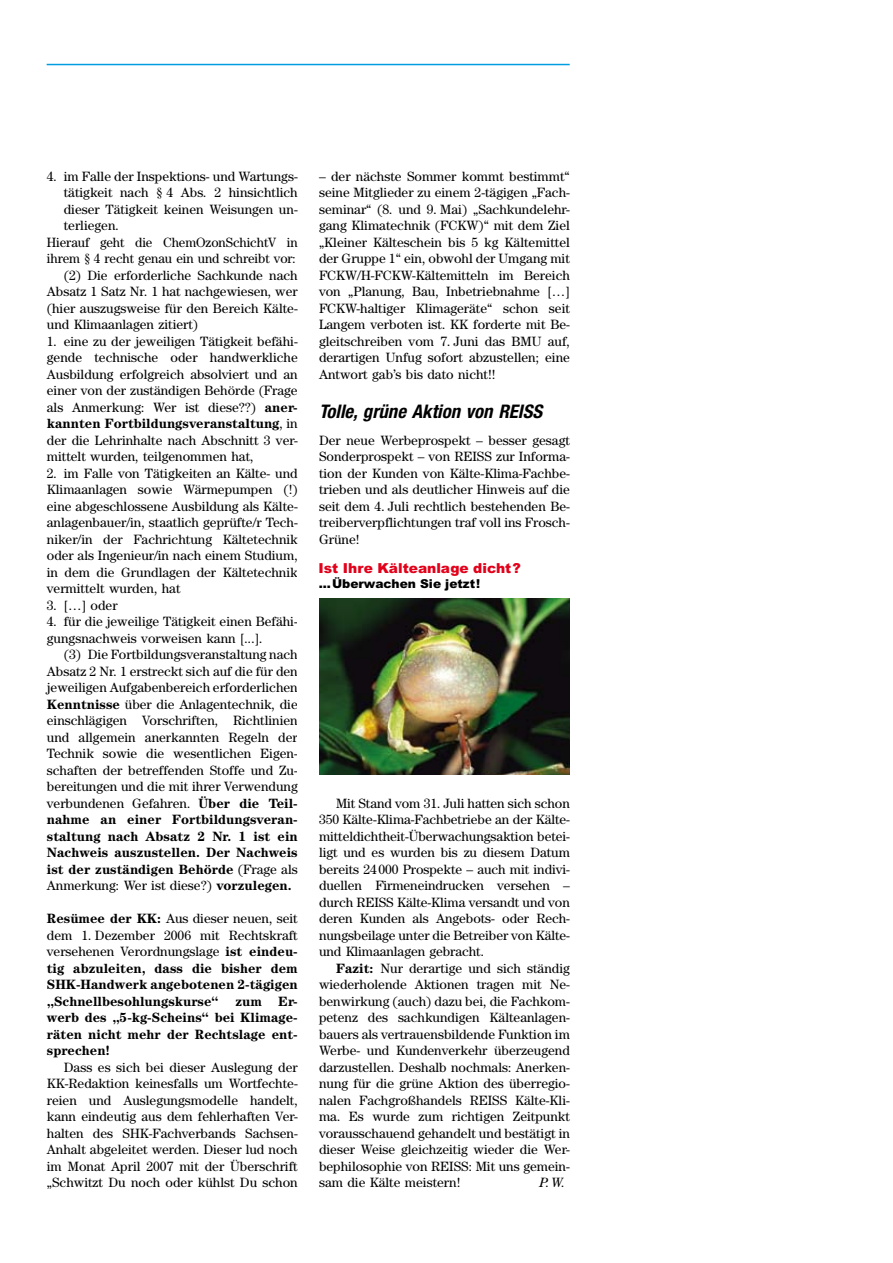
<style>
.page{position:relative;width:893px;height:1263px;background:#fff}
.page>*{position:absolute;margin:0;border:0;box-sizing:border-box;transform-origin:0 0}
.t1{font:italic 700 condensed 18.75px "Helvetica Neue LT Std";color:#000}
.t2{font:900 13.8px "Arial";color:#e2001a}
.t3{font:13.5px/16.5px "Century Std";color:#000;text-align:justify}
.t4{font:700 13.5px/16.5px "Century Std";color:#000;text-align:justify}
.t5{font:italic 13.5px "Century Std";color:#000}
.t6{font:900 12.3px "Arial";color:#000}
.s1{font-weight:700}
.s2{font-weight:400}
</style>
<div class="page">
<hr style="left:47px;top:64px;width:523px;height:1px;background:#009ee0">
<img style="left:319px;top:598px;width:251px;height:177px">
<p class="t3" style="left:47px;top:168px;width:252px">4. im Falle der Inspektions- und Wartungs--</p>
<p class="t3" style="left:64px;top:184px;width:235px">tätigkeit nach § 4 Abs. 2 hinsichtlich</p>
<p class="t3" style="left:64px;top:201px;width:235px">dieser Tätigkeit keinen Weisungen un--</p>
<p class="t3" style="left:64px;top:217px;width:57px">terliegen.</p>
<p class="t3" style="left:47px;top:234px;width:252px">Hierauf geht die ChemOzonSchichtV in</p>
<p class="t3" style="left:47px;top:250px;width:250px">ihrem § 4 recht genau ein und schreibt vor:</p>
<p class="t3" style="left:64px;top:267px;width:235px">(2) Die erforderliche Sachkunde nach</p>
<p class="t3" style="left:47px;top:283px;width:252px">Absatz 1 Satz Nr. 1 hat nachgewiesen, wer</p>
<p class="t3" style="left:47px;top:300px;width:252px">(hier auszugsweise für den Bereich Kälte-</p>
<p class="t3" style="left:47px;top:316px;width:153px">und Klimaanlagen zitiert)</p>
<p class="t3" style="left:47px;top:333px;width:252px">1. eine zu der jeweiligen Tätigkeit befähi-- gende technische oder handwerkliche Ausbildung erfolgreich absolviert und an einer von der zuständigen Behörde (Frage als Anmerkung: Wer ist diese??) <span class="s1">aner&shy;kannten Fortbildungsveranstaltung</span>, in der die Lehrinhalte nach Abschnitt 3 ver-- mittelt wurden, teilgenommen hat,</p>
<p class="t3" style="left:47px;top:465px;width:252px">2. im Falle von Tätigkeiten an Kälte- und Klimaanlagen sowie Wärmepumpen (!) eine abgeschlossene Ausbildung als Kälte-- anlagenbauer/in, staatlich geprüfte/r Tech-- niker/in der Fachrichtung Kältetechnik oder als Ingenieur/in nach einem Studium, in dem die Grundlagen der Kältetechnik vermittelt wurden, hat</p>
<p class="t3" style="left:47px;top:597px;width:72px">3. […] oder</p>
<p class="t3" style="left:47px;top:613px;width:252px">4. für die jeweilige Tätigkeit einen Befähi-- gungsnachweis vorweisen kann [...].</p>
<p class="t3" style="left:47px;top:646px;width:252px;text-indent:17px">(3) Die Fortbildungsveranstaltung nach Absatz 2 Nr. 1 erstreckt sich auf die für den jeweiligen Aufgabenbereich erforderlichen <span class="s1">Kenntnisse</span> über die Anlagentechnik, die einschlägigen Vorschriften, Richtlinien und allgemein anerkannten Regeln der Technik sowie die wesentlichen Eigen-- schaften der betreffenden Stoffe und Zu-- bereitungen und die mit ihrer Verwendung verbundenen Gefahren. <span class="s1">Über die Teil&shy;nahme an einer Fortbildungsveran&shy;staltung nach Absatz 2 Nr. 1 ist ein Nachweis auszustellen. Der Nachweis ist der zuständigen Behörde</span> (Frage als Anmerkung: Wer ist diese?) <span class="s1">vorzulegen.</span></p>
<p class="t4" style="left:47px;top:910px;width:252px">Resümee der KK: <span class="s2">Aus dieser neuen, seit dem 1. Dezember 2006 mit Rechtskraft versehenen Verordnungslage</span> ist eindeu&shy;tig abzuleiten, dass die bisher dem SHK-Handwerk angebotenen 2-tägigen „Schnellbesohlungskurse“ zum Er&shy;werb des „5-kg-Scheins“ bei Klimage&shy;räten nicht mehr der Rechtslage ent&shy;sprechen!</p>
<p class="t3" style="left:47px;top:1059px;width:252px;text-indent:17px">Dass es sich bei dieser Auslegung der KK-Redaktion keinesfalls um Wortfechte-- reien und Auslegungsmodelle handelt, kann eindeutig aus dem fehlerhaften Ver-- halten des SHK-Fachverbands Sachsen-Anhalt abgeleitet werden. Dieser lud noch im Monat April 2007 mit der Überschrift „Schwitzt Du noch oder kühlst Du schon</p>
<p class="t3" style="left:319px;top:168px;width:252px">– der nächste Sommer kommt bestimmt“ seine Mitglieder zu einem 2-tägigen „Fach-- seminar“ (8. und 9. Mai) „Sachkundelehr-- gang Klimatechnik (FCKW)“ mit dem Ziel „Kleiner Kälteschein bis 5 kg Kältemittel der Gruppe 1“ ein, obwohl der Umgang mit FCKW/H-FCKW-Kältemitteln im Bereich von „Planung, Bau, Inbetriebnahme […] FCKW-haltiger Klimageräte“ schon seit Langem verboten ist. KK forderte mit Be-- gleitschreiben vom 7. Juni das BMU auf, derartigen Unfug sofort abzustellen; eine Antwort gab’s bis dato nicht!!</p>
<h1 class="t1" style="left:319px;top:400px;width:225px">Tolle, grüne Aktion von REISS</h1>
<p class="t3" style="left:319px;top:432px;width:252px">Der neue Werbeprospekt – besser gesagt Sonderprospekt – von REISS zur Informa-- tion der Kunden von Kälte-Klima-Fachbe-- trieben und als deutlicher Hinweis auf die seit dem 4. Juli rechtlich bestehenden Be-- treiberverpflichtungen traf voll ins Frosch-Grüne!</p>
<p class="t2" style="left:318px;top:561px;width:204px">Ist Ihre Kälteanlage dicht?</p>
<p class="t6" style="left:319px;top:577px;width:163px">...Überwachen Sie jetzt!</p>
<p class="t3" style="left:319px;top:795px;width:252px;text-indent:17px">Mit Stand vom 31. Juli hatten sich schon 350 Kälte-Klima-Fachbetriebe an der Kälte-- mitteldichtheit-Überwachungsaktion betei-- ligt und es wurden bis zu diesem Datum bereits 24000 Prospekte – auch mit indivi-- duellen Firmeneindrucken versehen – durch REISS Kälte-Klima versandt und von deren Kunden als Angebots- oder Rech-- nungsbeilage unter die Betreiber von Kälte&shy;und Klimaanlagen gebracht.</p>
<p class="t3" style="left:319px;top:960px;width:252px;text-indent:17px"><span class="s1">Fazit:</span> Nur derartige und sich ständig wiederholende Aktionen tragen mit Ne-- benwirkung (auch) dazu bei, die Fachkom-- petenz des sachkundigen Kälteanlagen-- bauers als vertrauensbildende Funktion im Werbe- und Kundenverkehr überzeugend darzustellen. Deshalb nochmals: Anerken-- nung für die grüne Aktion des überregio-- nalen Fachgroßhandels REISS Kälte-Kli-- ma. Es wurde zum richtigen Zeitpunkt vorausschauend gehandelt und bestätigt in dieser Weise gleichzeitig wieder die Wer-- bephilosophie von REISS: Mit uns gemein-- sam die Kälte meistern!</p>
<p class="t5" style="left:539px;top:1175px;width:27px">P. W.</p>
</div>
